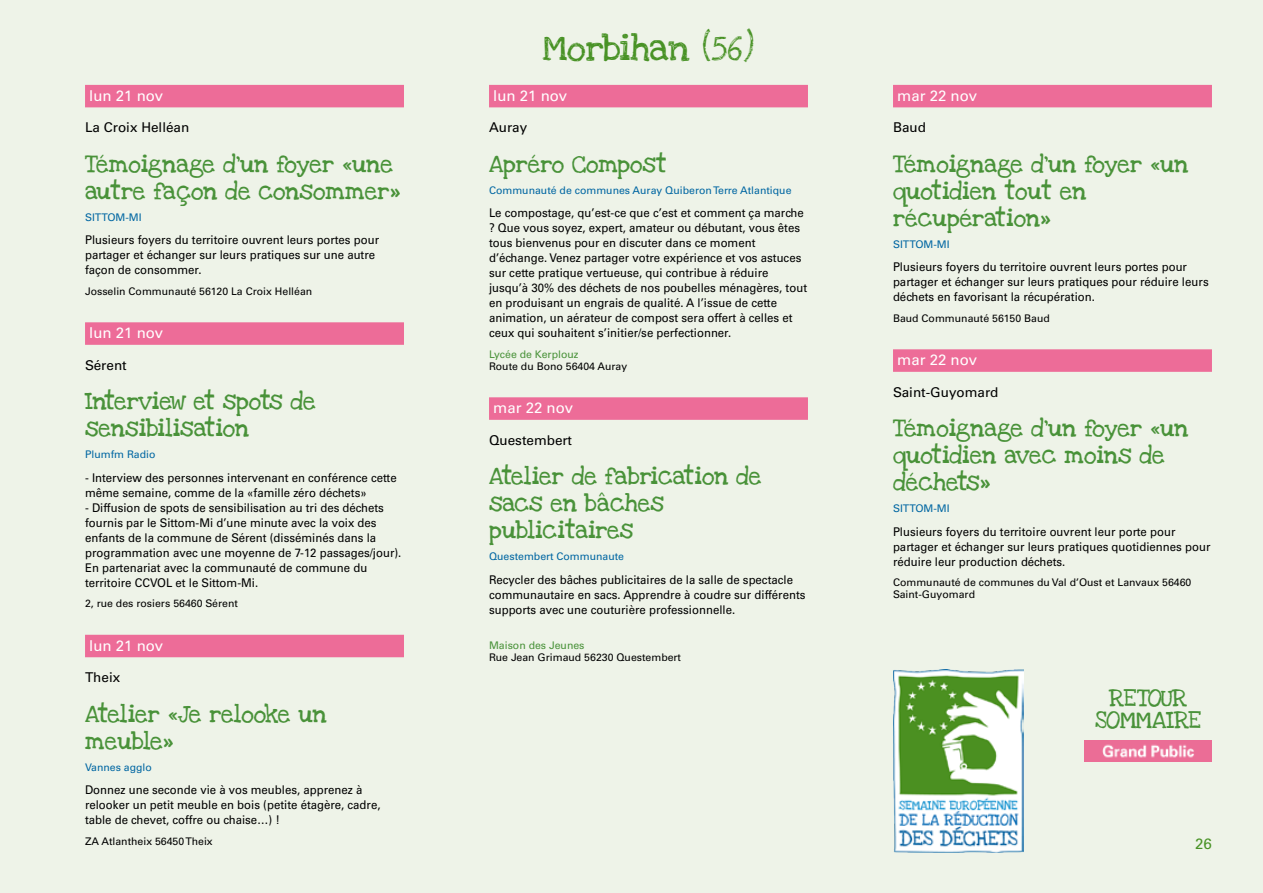
<style>
.page{position:relative;width:1263px;height:893px;background:#eef3e8}
.page>*{position:absolute;margin:0;border:0;box-sizing:border-box;transform-origin:0 0}
.t1{font:27px "Love Ya Like A Sister";color:#489225}
.t2{font:18px/27px "Love Ya Like A Sister Solid";color:#499239}
.t3{font:18px/22.5px "Love Ya Like A Sister Solid";letter-spacing:-.03em;color:#499239;text-align:center}
.t4{font:15px "Univers LT Std";color:#fff}
.t5{font:15px "Univers LT Std";color:#489225}
.t6{font:13.5px "Univers LT Std";color:#000}
.t7{font:12px/15px "Univers LT Std";color:#000;scale:.95 1}
.t8{font:10.5px/12px "Univers LT Std";color:#000}
.t9{font:10.5px "Univers LT Std";color:#0066a2}
.t10{font:10.5px "Univers LT Std";color:#499239}
</style>
<div class="page">
<img style="left:893px;top:670px;width:131px;height:183px">
<div style="left:85px;top:85px;width:319px;height:22px;background:#ed6c98"></div>
<div style="left:85px;top:322px;width:319px;height:23px;background:#ed6c98"></div>
<div style="left:85px;top:635px;width:319px;height:22px;background:#ed6c98"></div>
<div style="left:489px;top:85px;width:319px;height:22px;background:#ed6c98"></div>
<div style="left:489px;top:397px;width:319px;height:23px;background:#ed6c98"></div>
<div style="left:893px;top:85px;width:319px;height:22px;background:#ed6c98"></div>
<div style="left:893px;top:349px;width:319px;height:23px;background:#ed6c98"></div>
<img style="left:1084px;top:740px;width:128px;height:22px">
<p class="t4" style="left:89px;top:87px;width:75px">lun 21 nov</p>
<p class="t6" style="left:85px;top:119px;width:106px">La Croix Helléan</p>
<h2 class="t2" style="left:85px;top:151px;width:317px">Témoignage d’un foyer «une autre façon de consommer»</h2>
<p class="t9" style="left:85px;top:211px;width:58px">SITTOM-MI</p>
<p class="t7" style="left:85px;top:233px;width:311px">Plusieurs foyers du territoire ouvrent leurs portes pour partager et échanger sur leurs pratiques sur une autre façon de consommer.</p>
<p class="t8" style="left:85px;top:285px;width:229px">Josselin Communauté 56120 La Croix Helléan</p>
<p class="t4" style="left:89px;top:324px;width:75px">lun 21 nov</p>
<p class="t6" style="left:85px;top:357px;width:43px">Sérent</p>
<h2 class="t2" style="left:85px;top:388px;width:232px">Interview et spots de sensibilisation</h2>
<p class="t9" style="left:85px;top:448px;width:72px">Plumfm Radio</p>
<p class="t7" style="left:85px;top:470px;width:330px">- Interview des personnes intervenant en conférence cette même semaine, comme de la «famille zéro déchets»</p>
<p class="t7" style="left:85px;top:500px;width:334px">- Diffusion de spots de sensibilisation au tri des déchets fournis par le Sittom-Mi d’une minute avec la voix des enfants de la commune de Sérent (disséminés dans la programmation avec une moyenne de 7-12 passages/jour).<br>En partenariat avec la communauté de commune du territoire CCVOL et le Sittom-Mi.</p>
<p class="t8" style="left:85px;top:598px;width:154px">2, rue des rosiers 56460 Sérent</p>
<p class="t4" style="left:89px;top:636px;width:75px">lun 21 nov</p>
<p class="t6" style="left:85px;top:669px;width:37px">Theix</p>
<h2 class="t2" style="left:85px;top:701px;width:243px">Atelier «Je relooke un meuble»</h2>
<p class="t9" style="left:85px;top:761px;width:68px">Vannes agglo</p>
<p class="t7" style="left:85px;top:783px;width:312px">Donnez une seconde vie à vos meubles, apprenez à relooker un petit meuble en bois (petite étagère, cadre, table de chevet, coffre ou chaise…) !</p>
<p class="t8" style="left:85px;top:835px;width:129px">ZA Atlantheix 56450 Theix</p>
<h1 class="t1" style="left:543px;top:26px;width:213px">Morbihan (56)</h1>
<p class="t4" style="left:493px;top:87px;width:75px">lun 21 nov</p>
<p class="t6" style="left:489px;top:119px;width:40px">Auray</p>
<h2 class="t2" style="left:489px;top:151px;width:179px">Apréro Compost</h2>
<p class="t9" style="left:489px;top:184px;width:304px">Communauté de communes Auray Quiberon Terre Atlantique</p>
<p class="t7" style="left:489px;top:206px;width:336px">Le compostage, qu’est-ce que c’est et comment ça marche ? Que vous soyez, expert, amateur ou débutant, vous êtes tous bienvenus pour en discuter dans ce moment d’échange. Venez partager votre expérience et vos astuces sur cette pratique vertueuse, qui contribue à réduire jusqu’à 30% des déchets de nos poubelles ménagères, tout en produisant un engrais de qualité. A l’issue de cette animation, un aérateur de compost sera offert à celles et ceux qui souhaitent s’initier/se perfectionner.</p>
<p class="t10" style="left:489px;top:348px;width:91px">Lycée de Kerplouz</p>
<p class="t8" style="left:489px;top:360px;width:140px">Route du Bono 56404 Auray</p>
<p class="t4" style="left:493px;top:399px;width:81px">mar 22 nov</p>
<p class="t6" style="left:489px;top:432px;width:84px">Questembert</p>
<h2 class="t2" style="left:489px;top:463px;width:274px">Atelier de fabrication de sacs en bâches publicitaires</h2>
<p class="t9" style="left:489px;top:550px;width:137px">Questembert Communaute</p>
<p class="t7" style="left:489px;top:572px;width:335px">Recycler des bâches publicitaires de la salle de spectacle communautaire en sacs. Apprendre à coudre sur différents supports avec une couturière professionnelle.</p>
<p class="t10" style="left:489px;top:639px;width:97px">Maison des Jeunes</p>
<p class="t8" style="left:489px;top:652px;width:193px">Rue Jean Grimaud 56230 Questembert</p>
<p class="t4" style="left:897px;top:87px;width:81px">mar 22 nov</p>
<p class="t6" style="left:893px;top:119px;width:35px">Baud</p>
<h2 class="t2" style="left:893px;top:151px;width:297px">Témoignage d’un foyer «un quotidien tout en récupération»</h2>
<p class="t9" style="left:893px;top:238px;width:58px">SITTOM-MI</p>
<p class="t7" style="left:893px;top:260px;width:334px">Plusieurs foyers du territoire ouvrent leurs portes pour partager et échanger sur leurs pratiques pour réduire leurs déchets en favorisant la récupération.</p>
<p class="t8" style="left:893px;top:312px;width:158px">Baud Communauté 56150 Baud</p>
<p class="t4" style="left:897px;top:351px;width:81px">mar 22 nov</p>
<p class="t6" style="left:893px;top:384px;width:107px">Saint-Guyomard</p>
<h2 class="t2" style="left:893px;top:415px;width:297px">Témoignage d’un foyer «un quotidien avec moins de déchets»</h2>
<p class="t9" style="left:893px;top:502px;width:58px">SITTOM-MI</p>
<p class="t7" style="left:893px;top:524px;width:336px">Plusieurs foyers du territoire ouvrent leur porte pour partager et échanger sur leurs pratiques quotidiennes pour réduire leur production déchets.</p>
<p class="t8" style="left:893px;top:577px;width:300px">Communauté de communes du Val d’Oust et Lanvaux 56460<br>Saint-Guyomard</p>
<h2 class="t3" style="left:1095px;top:687px;width:107px">RETOUR<br>SOMMAIRE</h2>
<p class="t5" style="left:1195px;top:834px;width:18px">26</p>
</div>
